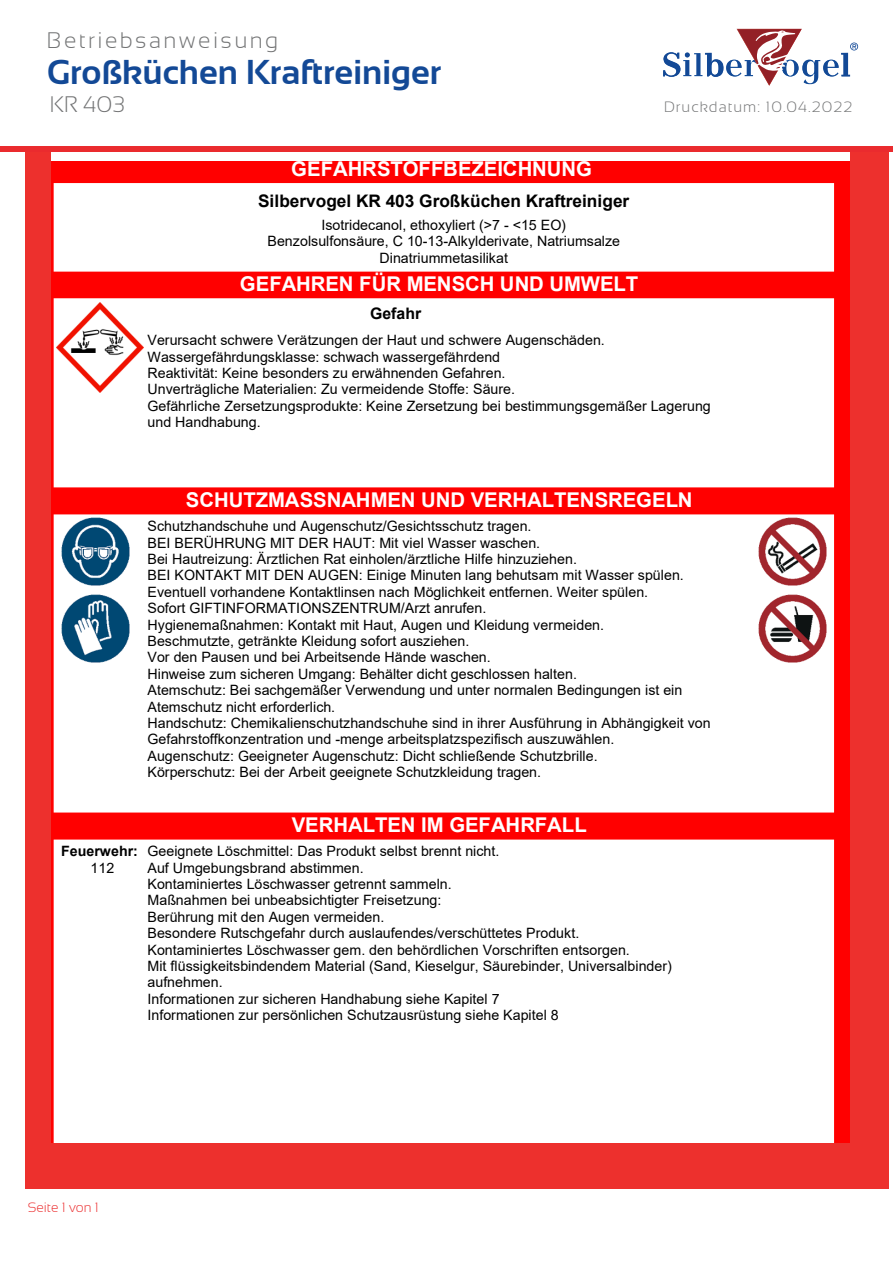
<style>
.page{position:relative;width:893px;height:1264px;background:#fff}
.page>*{position:absolute;margin:0;border:0;box-sizing:border-box;transform-origin:0 0}
.t1{font:700 34.5px "Sansation";color:#134996}
.t2{font:300 22.5px "Sansation";letter-spacing:.11em;color:#727374}
.t3{font:700 20.4px "Arial";letter-spacing:-.005em;color:#fff}
.t4{font:700 17.25px "Arial";color:#000}
.t5{font:700 15.9px "Arial";color:#000}
.t6{font:300 15px "Sansation";letter-spacing:.07em;color:#727374}
.t7{font:14.25px/16.4px "Arial";color:#000}
.t8{font:700 14.25px "Arial";color:#000}
.t9{font:300 13.5px "Sansation";color:#eb2a2b}
</style>
<div class="page">
<div style="left:834px;top:53px;width:26px;height:1155px;background:#f00"></div>
<div style="left:834px;top:52px;width:27px;height:1157px;border:2px solid #f00"></div>
<div style="left:27px;top:52px;width:27px;height:1157px;border:2px solid #f00"></div>
<div style="left:43px;top:157px;width:806px;height:25px;background:#f00"></div>
<div style="left:42px;top:156px;width:808px;height:27px;border:2px solid #f00"></div>
<div style="left:41px;top:272px;width:806px;height:25px;background:#f00"></div>
<div style="left:40px;top:271px;width:807px;height:27px;border:2px solid #f00"></div>
<div style="left:42px;top:488px;width:806px;height:25px;background:#f00"></div>
<div style="left:41px;top:487px;width:807px;height:27px;border:2px solid #f00"></div>
<div style="left:45px;top:813px;width:806px;height:25px;background:#f00"></div>
<div style="left:44px;top:812px;width:808px;height:27px;border:2px solid #f00"></div>
<img style="left:57px;top:302px;width:86px;height:90px">
<img style="left:61px;top:518px;width:68px;height:67px">
<img style="left:61px;top:594px;width:68px;height:68px">
<img style="left:758px;top:594px;width:68px;height:68px">
<img style="left:758px;top:518px;width:68px;height:67px">
<div style="left:1px;top:1px;width:891px;height:160px;background:#fff"></div>
<svg style="left:663px;top:29px;width:195px;height:57px"></svg>
<div style="left:0;top:1145px;width:892px;height:118px;background:#fff"></div>
<div style="left:26px;top:1142px;width:835px;height:45px;background:#ed302d"></div>
<div style="left:26px;top:146px;width:25px;height:1041px;background:#ed302d"></div>
<div style="left:850px;top:146px;width:39px;height:1041px;background:#ed302d"></div>
<div style="left:0;top:146px;width:892px;height:5px;background:#ea2b2e"></div>
<h2 class="t2" style="left:47px;top:28px;width:233px">Betriebsanweisung</h2>
<h1 class="t1" style="left:47px;top:53px;width:396px">Großküchen Kraftreiniger</h1>
<h2 class="t2" style="left:50px;top:92px;width:77px">KR 403</h2>
<h3 class="t3" style="left:291px;top:154px;width:302px">GEFAHRSTOFFBEZEICHNUNG</h3>
<p class="t4" style="left:258px;top:189px;width:372px">Silbervogel KR 403 Großküchen Kraftreiniger</p>
<p class="t7" style="left:267px;top:216px;width:354px;text-align:center">Isotridecanol, ethoxyliert (&gt;7 - &lt;15 EO)<br>Benzolsulfonsäure, C 10-13-Alkylderivate, Natriumsalze<br>Dinatriummetasilikat</p>
<h3 class="t3" style="left:240px;top:269px;width:400px">GEFAHREN FÜR MENSCH UND UMWELT</h3>
<p class="t5" style="left:370px;top:302px;width:52px">Gefahr</p>
<p class="t6" style="left:664px;top:99px;width:190px">Druckdatum: 10.04.2022</p>
<p class="t7" style="left:147px;top:332px;width:564px">Verursacht schwere Verätzungen der Haut und schwere Augenschäden.<br>Wassergefährdungsklasse: schwach wassergefährdend<br>Reaktivität: Keine besonders zu erwähnenden Gefahren.<br>Unverträgliche Materialien: Zu vermeidende Stoffe: Säure.<br>Gefährliche Zersetzungsprodukte: Keine Zersetzung bei bestimmungsgemäßer Lagerung und Handhabung.</p>
<h3 class="t3" style="left:186px;top:485px;width:508px">SCHUTZMASSNAHMEN UND VERHALTENSREGELN</h3>
<p class="t7" style="left:147px;top:518px;width:564px">Schutzhandschuhe und Augenschutz/Gesichtsschutz tragen.<br>BEI BERÜHRUNG MIT DER HAUT: Mit viel Wasser waschen.<br>Bei Hautreizung: Ärztlichen Rat einholen/ärztliche Hilfe hinzuziehen.<br>BEI KONTAKT MIT DEN AUGEN: Einige Minuten lang behutsam mit Wasser spülen.<br>Eventuell vorhandene Kontaktlinsen nach Möglichkeit entfernen. Weiter spülen.<br>Sofort GIFTINFORMATIONSZENTRUM/Arzt anrufen.<br>Hygienemaßnahmen: Kontakt mit Haut, Augen und Kleidung vermeiden.<br>Beschmutzte, getränkte Kleidung sofort ausziehen.<br>Vor den Pausen und bei Arbeitsende Hände waschen.<br>Hinweise zum sicheren Umgang: Behälter dicht geschlossen halten.<br>Atemschutz: Bei sachgemäßer Verwendung und unter normalen Bedingungen ist ein Atemschutz nicht erforderlich.<br>Handschutz: Chemikalienschutzhandschuhe sind in ihrer Ausführung in Abhängigkeit von Gefahrstoffkonzentration und -menge arbeitsplatzspezifisch auszuwählen.<br>Augenschutz: Geeigneter Augenschutz: Dicht schließende Schutzbrille.<br>Körperschutz: Bei der Arbeit geeignete Schutzkleidung tragen.</p>
<p class="t8" style="left:61px;top:841px;width:78px">Feuerwehr:</p>
<p class="t7" style="left:91px;top:859px;width:25px">112</p>
<h3 class="t3" style="left:291px;top:810px;width:296px">VERHALTEN IM GEFAHRFALL</h3>
<p class="t7" style="left:147px;top:842px;width:526px">Geeignete Löschmittel: Das Produkt selbst brennt nicht.<br>Auf Umgebungsbrand abstimmen.<br>Kontaminiertes Löschwasser getrennt sammeln.<br>Maßnahmen bei unbeabsichtigter Freisetzung:<br>Berührung mit den Augen vermeiden.<br>Besondere Rutschgefahr durch auslaufendes/verschüttetes Produkt.<br>Kontaminiertes Löschwasser gem. den behördlichen Vorschriften entsorgen.<br>Mit flüssigkeitsbindendem Material (Sand, Kieselgur, Säurebinder, Universalbinder) aufnehmen.<br>Informationen zur sicheren Handhabung siehe Kapitel 7<br>Informationen zur persönlichen Schutzausrüstung siehe Kapitel 8</p>
<p class="t9" style="left:28px;top:1199px;width:73px">Seite 1 von 1</p>
</div>
